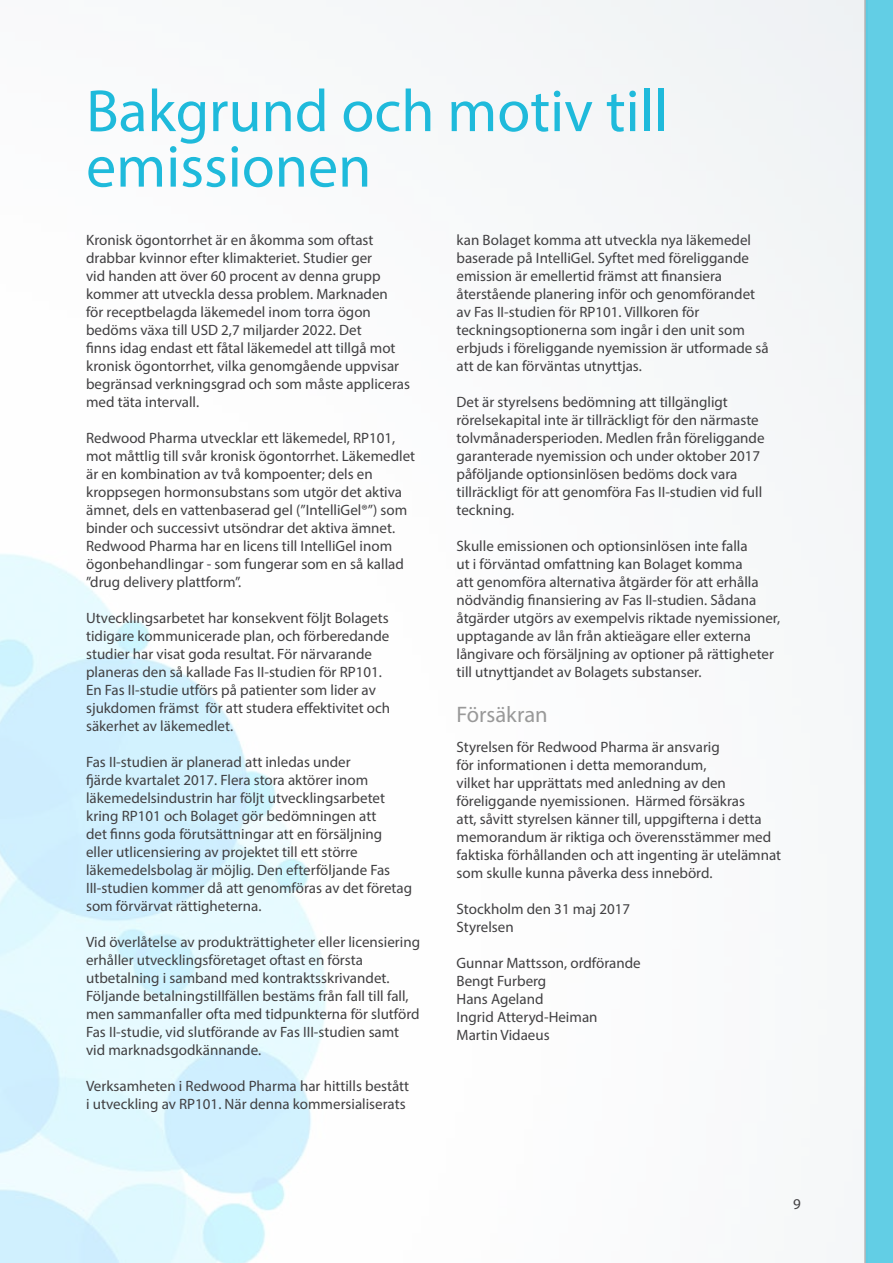
<style>
.page{position:relative;width:893px;height:1263px;background:#fff}
.page>*{position:absolute;margin:0;border:0;box-sizing:border-box;transform-origin:0 0}
.t1{font:60px/55.5px "Myriad Pro";color:#1fbadb}
.t2{font:22.5px "Myriad Pro";color:#999}
.t3{font:15px/18px "Myriad Pro";color:#414042}
</style>
<div class="page">
<div style="left:864px;top:0;width:29px;height:1263px;background:#62cee5"></div>
<h1 class="t1" style="left:86px;top:82px;width:583px">Bakgrund och motiv till emissionen</h1>
<p class="t3" style="left:86px;top:230px;width:325px">Kronisk ögontorrhet är en åkomma som oftast drabbar kvinnor efter klimakteriet. Studier ger<br>vid handen att över 60 procent av denna grupp kommer att utveckla dessa problem. Marknaden<br>för receptbelagda läkemedel inom torra ögon bedöms växa till USD 2,7 miljarder 2022. Det<br>finns idag endast ett fåtal läkemedel att tillgå mot kronisk ögontorrhet, vilka genomgående uppvisar begränsad verkningsgrad och som måste appliceras med täta intervall.</p>
<p class="t3" style="left:86px;top:428px;width:331px">Redwood Pharma utvecklar ett läkemedel, RP101, mot måttlig till svår kronisk ögontorrhet. Läkemedlet är en kombination av två kompoenter; dels en kroppsegen hormonsubstans som utgör det aktiva ämnet, dels en vattenbaserad gel (”IntelliGel®”) som binder och successivt utsöndrar det aktiva ämnet.<br>Redwood Pharma har en licens till IntelliGel inom ögonbehandlingar - som fungerar som en så kallad ”drug delivery plattform”.</p>
<p class="t3" style="left:86px;top:608px;width:306px">Utvecklingsarbetet har konsekvent följt Bolagets tidigare kommunicerade plan, och förberedande studier har visat goda resultat. För närvarande planeras den så kallade Fas II-studien för RP101.<br>En Fas II-studie utförs på patienter som lider av sjukdomen främst för att studera effektivitet och säkerhet av läkemedlet.</p>
<p class="t3" style="left:86px;top:752px;width:328px">Fas II-studien är planerad att inledas under<br>fjärde kvartalet 2017. Flera stora aktörer inom läkemedelsindustrin har följt utvecklingsarbetet kring RP101 och Bolaget gör bedömningen att<br>det finns goda förutsättningar att en försäljning eller utlicensiering av projektet till ett större läkemedelsbolag är möjlig. Den efterföljande Fas III-studien kommer då att genomföras av det företag som förvärvat rättigheterna.</p>
<p class="t3" style="left:86px;top:932px;width:335px">Vid överlåtelse av produkträttigheter eller licensiering erhåller utvecklingsföretaget oftast en första utbetalning i samband med kontraktsskrivandet.<br>Följande betalningstillfällen bestäms från fall till fall, men sammanfaller ofta med tidpunkterna för slutförd Fas II-studie, vid slutförande av Fas III-studien samt vid marknadsgodkännande.</p>
<p class="t3" style="left:86px;top:1076px;width:325px">Verksamheten i Redwood Pharma har hittills bestått i utveckling av RP101. När denna kommersialiserats</p>
<p class="t3" style="left:457px;top:230px;width:314px">kan Bolaget komma att utveckla nya läkemedel baserade på IntelliGel. Syftet med föreliggande emission är emellertid främst att finansiera återstående planering inför och genomförandet av Fas II-studien för RP101. Villkoren för teckningsoptionerna som ingår i den unit som erbjuds i föreliggande nyemission är utformade så att de kan förväntas utnyttjas.</p>
<p class="t3" style="left:457px;top:392px;width:309px">Det är styrelsens bedömning att tillgängligt rörelsekapital inte är tillräckligt för den närmaste tolvmånadersperioden. Medlen från föreliggande garanterade nyemission och under oktober 2017 påföljande optionsinlösen bedöms dock vara tillräckligt för att genomföra Fas II-studien vid full teckning.</p>
<p class="t3" style="left:457px;top:536px;width:325px">Skulle emissionen och optionsinlösen inte falla<br>ut i förväntad omfattning kan Bolaget komma<br>att genomföra alternativa åtgärder för att erhålla nödvändig finansiering av Fas II-studien. Sådana åtgärder utgörs av exempelvis riktade nyemissioner, upptagande av lån från aktieägare eller externa långivare och försäljning av optioner på rättigheter till utnyttjandet av Bolagets substanser.</p>
<h2 class="t2" style="left:457px;top:700px;width:93px">Försäkran</h2>
<p class="t3" style="left:457px;top:738px;width:326px">Styrelsen för Redwood Pharma är ansvarig<br>för informationen i detta memorandum,<br>vilket har upprättats med anledning av den föreliggande nyemissionen. Härmed försäkras<br>att, såvitt styrelsen känner till, uppgifterna i detta memorandum är riktiga och överensstämmer med faktiska förhållanden och att ingenting är utelämnat som skulle kunna påverka dess innebörd.</p>
<p class="t3" style="left:457px;top:900px;width:175px">Stockholm den 31 maj 2017<br>Styrelsen</p>
<p class="t3" style="left:457px;top:954px;width:186px">Gunnar Mattsson, ordförande<br>Bengt Furberg<br>Hans Ageland<br>Ingrid Atteryd-Heiman<br>Martin Vidaeus</p>
<p class="t3" style="left:793px;top:1195px;width:9px">9</p>
</div>
